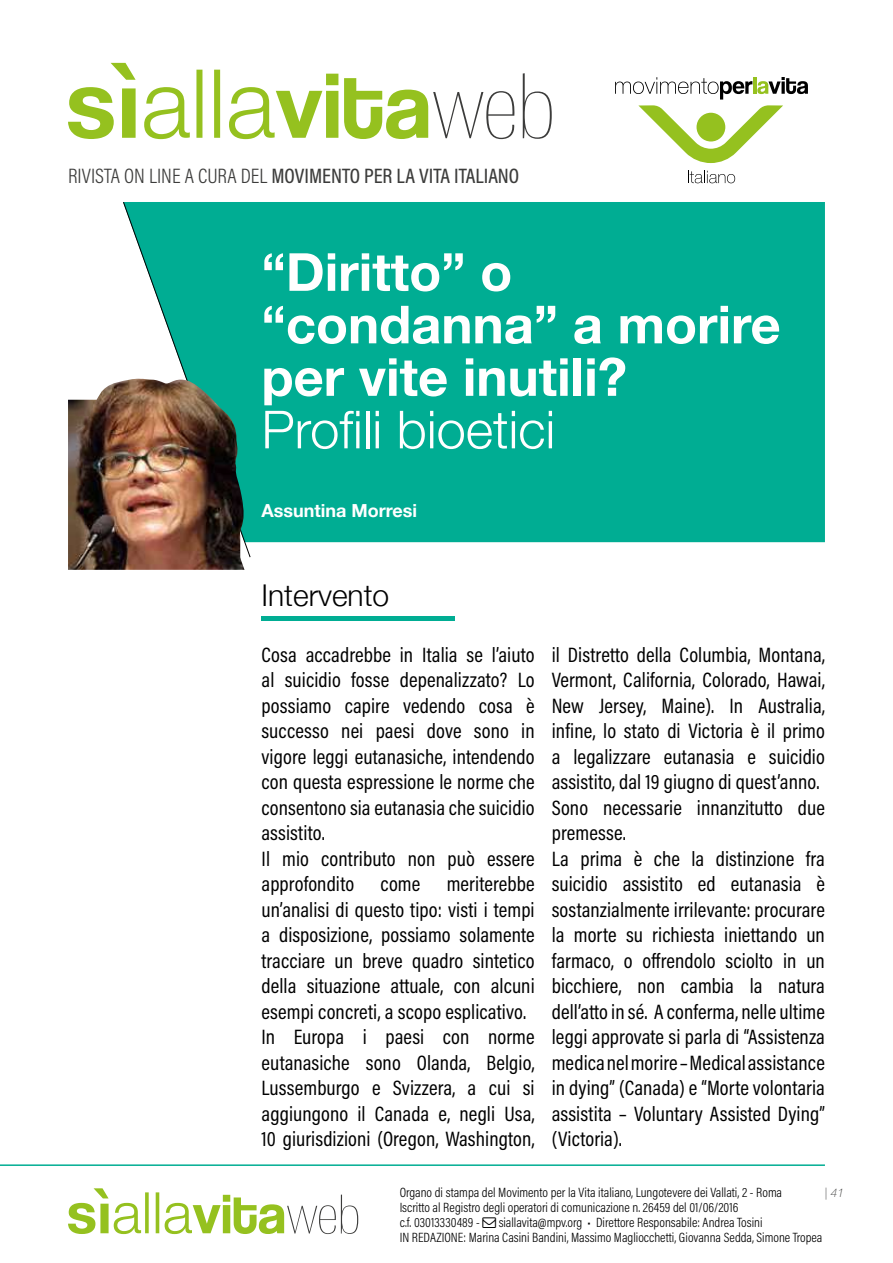
<style>
.page{position:relative;width:893px;height:1263px;background:#fff}
.page>*{position:absolute;margin:0;border:0;box-sizing:border-box;transform-origin:0 0}
.t1{font:700 52.5px/52.5px "Helvetica Neue";color:#fff}
.t2{font:300 52.5px "Helvetica Neue";color:#fff}
.t3{font:300 30px "Helvetica Neue";color:#000}
.t4{font:21px/25.5px "Acumin Pro Cond";letter-spacing:.005em;color:#000}
.t5{font:500 21px "Acumin Pro Cond";color:#3c3c3b}
.t6{font:700 18px "Helvetica Neue";color:#fff}
.t7{font:300 13.5px/15px "Acumin Pro Cond";color:#000}
.t8{font:italic 100 12px "Helvetica Neue";color:#3c3c3b}
.s1{font-weight:300}
</style>
<div class="page">
<svg style="left:68px;top:63px;width:484px;height:76px"></svg>
<svg style="left:615px;top:77px;width:193px;height:86px"></svg>
<svg style="left:688px;top:171px;width:47px;height:12px"></svg>
<svg style="left:68px;top:1188px;width:290px;height:46px"></svg>
<div style="left:251px;top:202px;width:574px;height:340px;background:#00ad93"></div>
<hr style="left:0;top:1164px;width:825px;height:2px;background:#00ad93">
<img style="left:68px;top:400px;width:176px;height:170px">
<svg style="left:123px;top:202px;width:128px;height:356px"></svg>
<hr style="left:261px;top:617px;width:194px;height:4px;background:#00ad93">
<img style="left:77px;top:379px;width:167px;height:185px">
<p class="t5" style="left:68px;top:162px;width:453px"><span class="s1">RIVISTA ON LINE A CURA DEL</span> MOVIMENTO PER LA VITA ITALIANO</p>
<h1 class="t1" style="left:261px;top:247px;width:521px">“Diritto” o “condanna” a morire per vite inutili?</h1>
<h1 class="t2" style="left:261px;top:387px;width:295px">Profili bioetici</h1>
<p class="t6" style="left:261px;top:497px;width:157px">Assuntina Morresi</p>
<h2 class="t3" style="left:261px;top:571px;width:129px">Intervento</h2>
<p class="t4" style="left:261px;top:641px;width:275px">Cosa accadrebbe in Italia se l’aiuto al suicidio fosse depenalizzato? Lo possiamo capire vedendo cosa è successo nei paesi dove sono in vigore leggi eutanasiche, intendendo con questa espressione le norme che consentono sia eutanasia che suicidio assistito.<br>Il mio contributo non può essere approfondito</p>
<p class="t4" style="left:261px;top:871px;width:275px;text-indent:185px">meriterebbe un’analisi di questo tipo: visti i tempi a disposizione, possiamo solamente tracciare un breve quadro sintetico della situazione attuale, con alcuni esempi concreti, a scopo esplicativo.<br>In Europa i paesi con norme eutanasiche sono Olanda, Belgio, Lussemburgo e Svizzera, a cui si aggiungono il Canada e, negli Usa, 10 giurisdizioni (Oregon, Washington,</p>
<p class="t4" style="left:381px;top:871px;width:41px">come</p>
<p class="t4" style="left:552px;top:641px;width:275px">il Distretto della Columbia, Montana, Vermont, California, Colorado, Hawai, New Jersey, Maine). In Australia, infine, lo stato di Victoria è il primo a legalizzare eutanasia e suicidio assistito, dal 19 giugno di quest’anno.<br>Sono necessarie innanzitutto due premesse.<br>La prima è che la distinzione fra suicidio assistito ed eutanasia è sostanzialmente irrilevante: procurare la morte su richiesta iniettando un farmaco, o offrendolo sciolto in un bicchiere, non cambia la natura dell’atto in sé. A conferma, nelle ultime leggi approvate si parla di “Assistenza medica nel morire – Medical assistance in dying” (Canada) e “Morte volontaria assistita – Voluntary Assisted Dying” (Victoria).</p>
<p class="t7" style="left:400px;top:1184px;width:384px">Organo di stampa del Movimento per la Vita italiano, Lungotevere dei Vallati, 2 - Roma<br>Iscritto al Registro degli operatori di comunicazione n. 26459 del 01/06/2016<br>c.f. 03013330489 -</p>
<p class="t8" style="left:825px;top:1183px;width:21px">| 41</p>
<p class="t7" style="left:400px;top:1214px;width:424px;text-indent:99px">siallavita@mpv.org • Direttore Responsabile: Andrea Tosini<br>IN REDAZIONE: Marina Casini Bandini, Massimo Magliocchetti, Giovanna Sedda, Simone Tropea</p>
</div>
